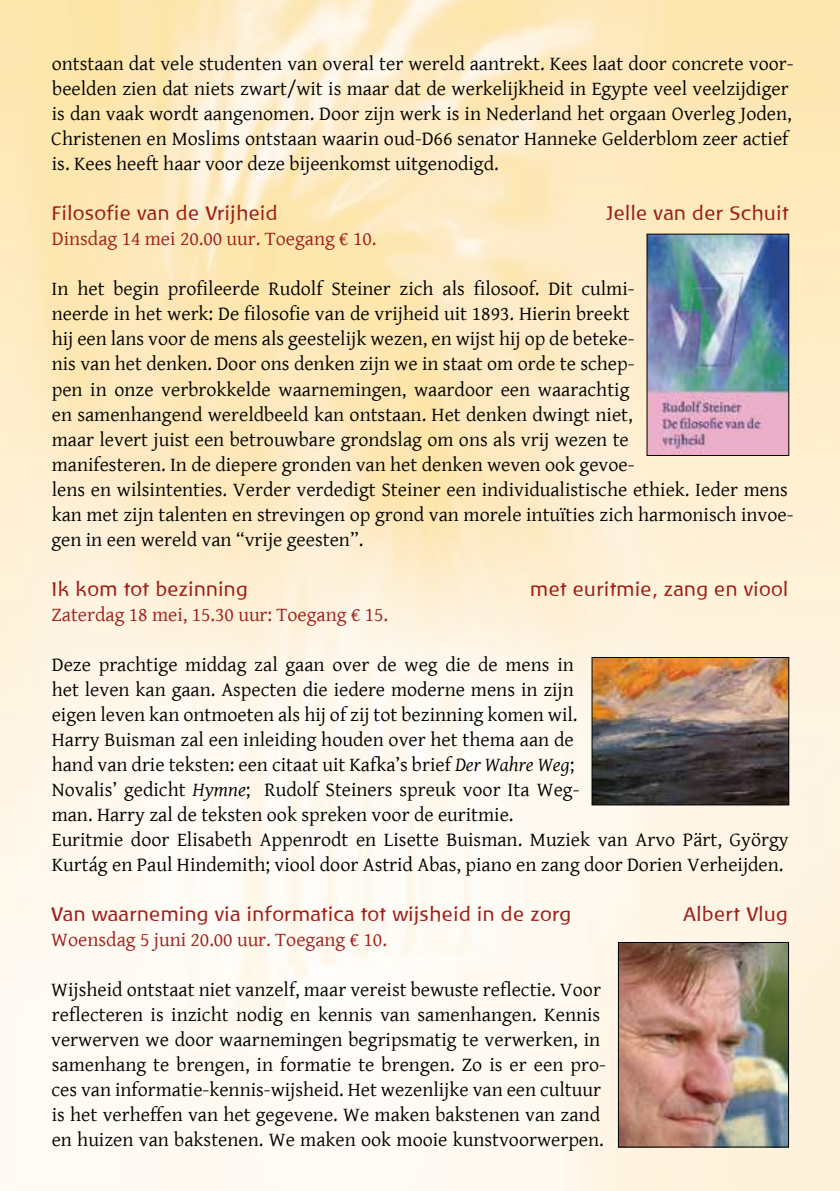
<style>
.page{position:relative;width:840px;height:1191px;background:#fff}
.page>*{position:absolute;margin:0;border:0;box-sizing:border-box;transform-origin:0 0}
.t1{font:20px/25px "Gentium Basic";color:#000}
.t2{font:20px "Baar Philos";color:#a01d17}
.t3{font:20px "Gentium Basic";color:#a01d17}
.s1{font-style:italic}
</style>
<div class="page">
<img style="left:0;top:0;width:839px;height:1191px">
<img style="left:648px;top:236px;width:138px;height:218px">
<img style="left:593px;top:659px;width:193px;height:144px">
<div style="left:591px;top:657px;width:197px;height:148px;border:1px solid #000"></div>
<img style="left:619px;top:944px;width:167px;height:201px">
<div style="left:617px;top:942px;width:171px;height:205px;border:1px solid #000"></div>
<p class="t1" style="left:51px;top:51px;width:743px">ontstaan dat vele studenten van overal ter wereld aantrekt. Kees laat door concrete voor&shy;beelden zien dat niets zwart/wit is maar dat de werkelijkheid in Egypte veel veelzijdiger is dan vaak wordt aangenomen. Door zijn werk is in Nederland het orgaan Overleg Joden, Christenen en Moslims ontstaan waarin oud-D66 senator Hanneke Gelderblom zeer actief is. Kees heeft haar voor deze bijeenkomst uitgenodigd.</p>
<p class="t2" style="left:51px;top:202px;width:228px">Filosofie van de Vrijheid</p>
<p class="t2" style="left:605px;top:202px;width:184px">Jelle van der Schuit</p>
<p class="t3" style="left:52px;top:224px;width:326px">Dinsdag 14 mei 20.00 uur. Toegang € 10.</p>
<p class="t1" style="left:51px;top:276px;width:743px">In het begin profileerde Rudolf Steiner zich als filosoof. Dit culmi-<br>neerde in het werk: De filosofie van de vrijheid uit 1893. Hierin breekt<br>hij een lans voor de mens als geestelijk wezen, en wijst hij op de beteke-<br>nis van het denken. Door ons denken zijn we in staat om orde te schep-<br>pen in onze verbrokkelde waarnemingen, waardoor een waarachtig<br>en samenhangend wereldbeeld kan ontstaan. Het denken dwingt niet,<br>maar levert juist een betrouwbare grondslag om ons als vrij wezen te<br>manifesteren. In de diepere gronden van het denken weven ook gevoe-<br>lens en wilsintenties. Verder verdedigt Steiner een individualistische ethiek. Ieder mens kan met zijn talenten en strevingen op grond van morele intuïties zich harmonisch invoe&shy;gen in een wereld van “vrije geesten”.</p>
<p class="t2" style="left:51px;top:577px;width:198px">Ik kom tot bezinning</p>
<p class="t2" style="left:529px;top:577px;width:259px">met euritmie, zang en viool</p>
<p class="t3" style="left:51px;top:599px;width:338px">Zaterdag 18 mei, 15.30 uur: Toegang € 15.</p>
<p class="t1" style="left:52px;top:651px;width:738px">Deze prachtige middag zal gaan over de weg die de mens in<br>het leven kan gaan. Aspecten die iedere moderne mens in zijn<br>eigen leven kan ontmoeten als hij of zij tot bezinning komen wil.<br>Harry Buisman zal een inleiding houden over het thema aan de<br>hand van drie teksten: een citaat uit Kafka’s brief <span class="s1">Der Wahre Weg</span>;<br>Novalis’ gedicht <span class="s1">Hymne</span>; Rudolf Steiners spreuk voor Ita Weg-<br>man. Harry zal de teksten ook spreken voor de euritmie.<br>Euritmie door Elisabeth Appenrodt en Lisette Buisman. Muziek van Arvo Pärt, György Kurtág en Paul Hindemith; viool door Astrid Abas, piano en zang door Dorien Verheijden.</p>
<p class="t2" style="left:51px;top:902px;width:521px">Van waarneming via informatica tot wijsheid in de zorg</p>
<p class="t2" style="left:682px;top:902px;width:107px">Albert Vlug</p>
<p class="t3" style="left:51px;top:924px;width:337px">Woensdag 5 juni 20.00 uur. Toegang € 10.</p>
<p class="t1" style="left:51px;top:976px;width:556px">Wijsheid ontstaat niet vanzelf, maar vereist bewuste reflectie. Voor reflecteren is inzicht nodig en kennis van samenhangen. Kennis verwerven we door waarnemingen begripsmatig te verwerken, in samenhang te brengen, in formatie te brengen. Zo is er een pro&shy;ces van informatie-kennis-wijsheid. Het wezenlijke van een cultuur is het verheffen van het gegevene. We maken bakstenen van zand en huizen van bakstenen. We maken ook mooie kunstvoorwerpen.</p>
</div>
